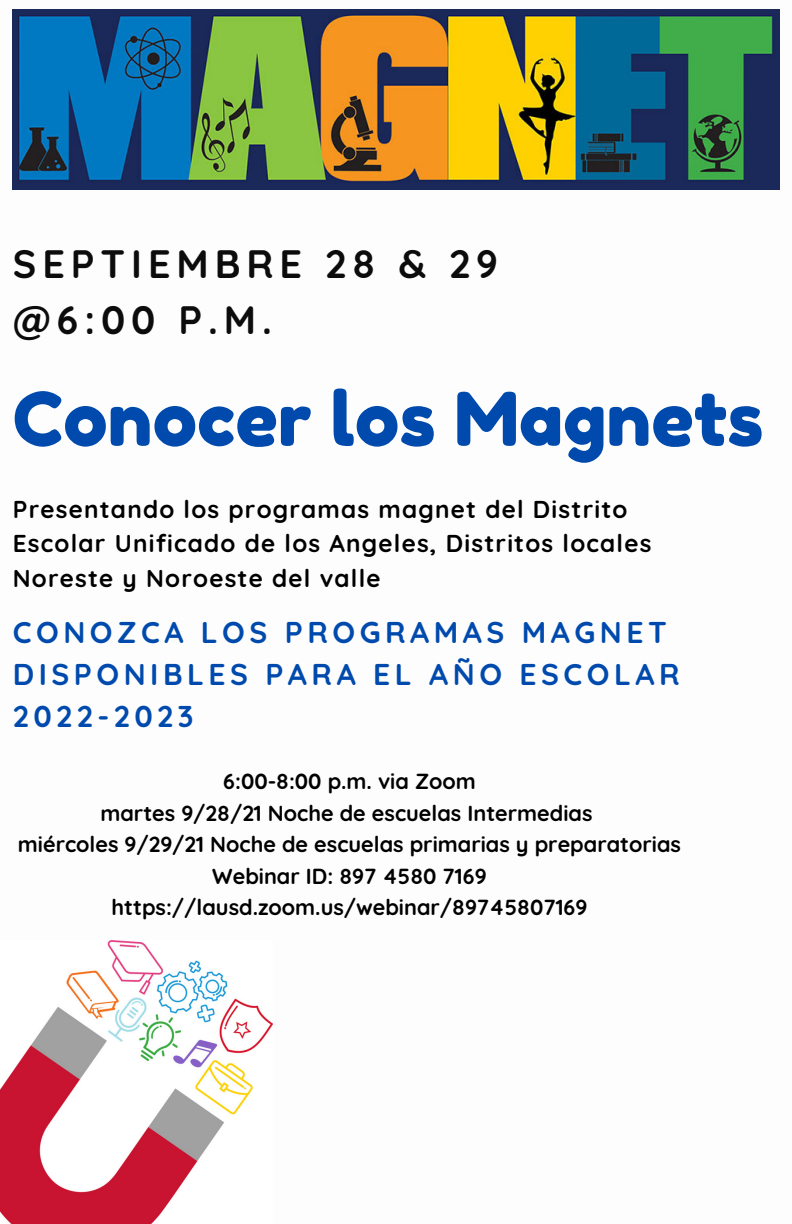
<style>
.page{position:relative;width:792px;height:1224px;background:#fff}
.page>*{position:absolute;margin:0;border:0;box-sizing:border-box;transform-origin:0 0}
.t1{font:74.2px "Fredoka One";color:#004aad}
.t2{font:700 39.4px "Quicksand";letter-spacing:.15em;color:#0c0c0c}
.t3{font:700 30px/42px "Quicksand";letter-spacing:.15em;color:#004aad}
.t4{font:700 24.4px/34.4px "Quicksand";letter-spacing:.05em;color:#000}
.t5{font:700 21.8px "Quicksand";color:#000}
</style>
<div class="page">
<img style="left:0;top:941px;width:273px;height:283px">
<img style="left:13px;top:9px;width:766px;height:180px">
<p class="t2" style="left:13px;top:238px;width:487px">SEPTIEMBRE 28 &amp; 29</p>
<p class="t2" style="left:13px;top:295px;width:261px">@6:00 P.M.</p>
<p class="t1" style="left:13px;top:374px;width:752px">Conocer los Magnets</p>
<p class="t4" style="left:13px;top:492px;width:640px">Presentando los programas magnet del Distrito<br>Escolar Unificado de los Angeles, Distritos locales<br>Noreste y Noroeste del valle</p>
<p class="t3" style="left:13px;top:611px;width:668px">CONOZCA LOS PROGRAMAS MAGNET<br>DISPONIBLES PARA EL AÑO ESCOLAR<br>2022-2023</p>
<p class="t5" style="left:223px;top:768px;width:254px">6:00-8:00 p.m. via Zoom</p>
<p class="t5" style="left:100px;top:799px;width:494px">martes 9/28/21 Noche de escuelas Intermedias</p>
<p class="t5" style="left:18px;top:831px;width:665px">miércoles 9/29/21 Noche de escuelas primarias y preparatorias</p>
<p class="t5" style="left:212px;top:862px;width:276px">Webinar ID: 897 4580 7169</p>
<p class="t5" style="left:112px;top:894px;width:477px">https://lausd.zoom.us/webinar/89745807169</p>
</div>
